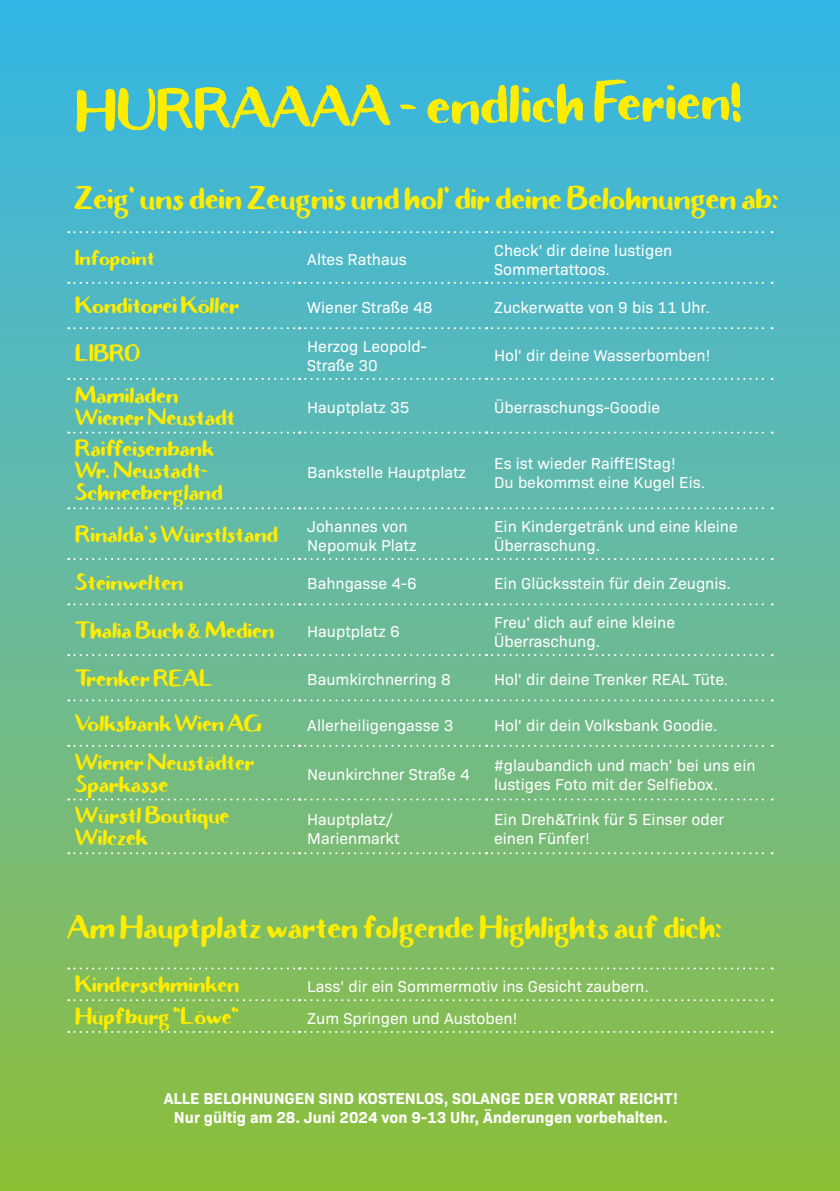
<style>
.page{position:relative;width:840px;height:1191px;background:#fff}
.page>*{position:absolute;margin:0;border:0;box-sizing:border-box;transform-origin:0 0}
.t1{font:58.8px "Rivina TC Brush";color:#ffed00}
.t2{font:33.2px "Rivina TC Brush";color:#ffed00}
.t3{font:24px/22px "Rivina TC Brush";color:#ffed00}
.t4{font:22px "Rivina TC Brush";color:#ffed00}
.t5{font:16px/19.2px "Bio Sans";color:#fff}
.t6{font:700 16px/19.2px "Bio Sans";color:#fff;text-align:center}
</style>
<div class="page">
<div style="left:0;top:0;width:839px;height:1191px;background:linear-gradient(to bottom,#37b6ee,#93be3f)"></div>
<svg style="left:68px;top:231px;width:704px;height:2px"></svg>
<svg style="left:68px;top:282px;width:704px;height:2px"></svg>
<svg style="left:68px;top:327px;width:704px;height:2px"></svg>
<svg style="left:68px;top:378px;width:704px;height:2px"></svg>
<svg style="left:68px;top:431px;width:704px;height:2px"></svg>
<svg style="left:68px;top:507px;width:704px;height:2px"></svg>
<svg style="left:68px;top:558px;width:704px;height:2px"></svg>
<svg style="left:68px;top:603px;width:704px;height:2px"></svg>
<svg style="left:68px;top:654px;width:704px;height:2px"></svg>
<svg style="left:68px;top:699px;width:704px;height:2px"></svg>
<svg style="left:68px;top:745px;width:704px;height:2px"></svg>
<svg style="left:68px;top:798px;width:704px;height:2px"></svg>
<svg style="left:68px;top:852px;width:704px;height:2px"></svg>
<svg style="left:68px;top:967px;width:704px;height:2px"></svg>
<svg style="left:68px;top:999px;width:704px;height:2px"></svg>
<svg style="left:68px;top:1031px;width:704px;height:2px"></svg>
<h1 class="t1" style="left:74px;top:79px;width:667px;rotate:-1deg">HURRAAAA - endlich Ferien!</h1>
<h2 class="t2" style="left:74px;top:180px;width:706px">Zeig' uns dein Zeugnis und hol' dir deine Belohnungen ab:</h2>
<h3 class="t4" style="left:75px;top:245px;width:81px">Infopoint</h3>
<p class="t5" style="left:307px;top:249px;width:101px">Altes Rathaus</p>
<p class="t5" style="left:494px;top:239px;width:179px">Check' dir deine lustigen<br>Sommertattoos.</p>
<h3 class="t3" style="left:75px;top:295px;width:165px">Konditorei Köller</h3>
<p class="t5" style="left:307px;top:297px;width:127px">Wiener Straße 48</p>
<p class="t5" style="left:494px;top:297px;width:217px">Zuckerwatte von 9 bis 11 Uhr.</p>
<h3 class="t3" style="left:75px;top:343px;width:67px">LIBRO</h3>
<p class="t5" style="left:307px;top:335px;width:121px">Herzog Leopold-<br>Straße 30</p>
<p class="t5" style="left:494px;top:345px;width:218px">Hol' dir deine Wasserbomben!</p>
<h3 class="t3" style="left:75px;top:384px;width:161px">Mamiladen<br>Wiener Neustadt</h3>
<p class="t5" style="left:307px;top:397px;width:103px">Hauptplatz 35</p>
<p class="t5" style="left:494px;top:397px;width:167px">Überraschungs-Goodie</p>
<h3 class="t3" style="left:75px;top:438px;width:149px">Raiffeisenbank<br>Wr. Neustadt-<br>Schneebergland</h3>
<p class="t5" style="left:307px;top:462px;width:160px">Bankstelle Hauptplatz</p>
<p class="t5" style="left:494px;top:452px;width:212px">Es ist wieder RaiffEIStag!<br>Du bekommst eine Kugel Eis.</p>
<h3 class="t3" style="left:75px;top:523px;width:334px">Rinalda's Würstlstand <sup>Johannes</sup> <sup>von</sup></h3>
<p class="t5" style="left:307px;top:534px;width:111px">Nepomuk Platz</p>
<p class="t5" style="left:494px;top:515px;width:245px">Ein Kindergetränk und eine kleine<br>Überraschung.</p>
<h3 class="t3" style="left:75px;top:571px;width:110px">Steinwelten</h3>
<p class="t5" style="left:307px;top:573px;width:111px">Bahngasse 4-6</p>
<p class="t5" style="left:494px;top:573px;width:238px">Ein Glücksstein für dein Zeugnis.</p>
<h3 class="t3" style="left:75px;top:619px;width:200px">Thalia Buch &amp; Medien</h3>
<p class="t5" style="left:307px;top:621px;width:94px">Hauptplatz 6</p>
<p class="t5" style="left:494px;top:611px;width:182px">Freu' dich auf eine kleine<br>Überraschung.</p>
<h3 class="t3" style="left:75px;top:667px;width:139px">Trenker REAL</h3>
<p class="t5" style="left:307px;top:669px;width:145px">Baumkirchnerring 8</p>
<p class="t5" style="left:494px;top:669px;width:236px">Hol' dir deine Trenker REAL Tüte.</p>
<h3 class="t3" style="left:75px;top:713px;width:188px">Volksbank Wien AG</h3>
<p class="t5" style="left:307px;top:714px;width:148px">Allerheiligengasse 3</p>
<p class="t5" style="left:494px;top:714px;width:225px">Hol' dir dein Volksbank Goodie.</p>
<h3 class="t3" style="left:75px;top:751px;width:181px">Wiener Neustädter<br>Sparkasse</h3>
<p class="t5" style="left:307px;top:764px;width:164px">Neunkirchner Straße 4</p>
<p class="t5" style="left:494px;top:754px;width:263px">#glaubandich und mach' bei uns ein lustiges Foto mit der Selfiebox.</p>
<h3 class="t3" style="left:75px;top:805px;width:156px">Würstl Boutique<br>Wilczek</h3>
<p class="t5" style="left:307px;top:808px;width:94px">Hauptplatz/<br>Marienmarkt</p>
<p class="t5" style="left:494px;top:808px;width:232px">Ein Dreh&amp;Trink für 5 Einser oder einen Fünfer!</p>
<h2 class="t2" style="left:67px;top:909px;width:655px">Am Hauptplatz warten folgende Highlights auf dich:</h2>
<h3 class="t3" style="left:75px;top:974px;width:165px">Kinderschminken</h3>
<p class="t5" style="left:307px;top:975px;width:343px">Lass' dir ein Sommermotiv ins Gesicht zaubern.</p>
<h3 class="t3" style="left:75px;top:1005px;width:165px">Hüpfburg "Löwe"</h3>
<p class="t5" style="left:307px;top:1007px;width:211px">Zum Springen und Austoben!</p>
<p class="t6" style="left:164px;top:1087px;width:515px">ALLE BELOHNUNGEN SIND KOSTENLOS, SOLANGE DER VORRAT REICHT!<br>Nur gültig am 28. Juni 2024 von 9-13 Uhr, Änderungen vorbehalten.</p>
</div>
